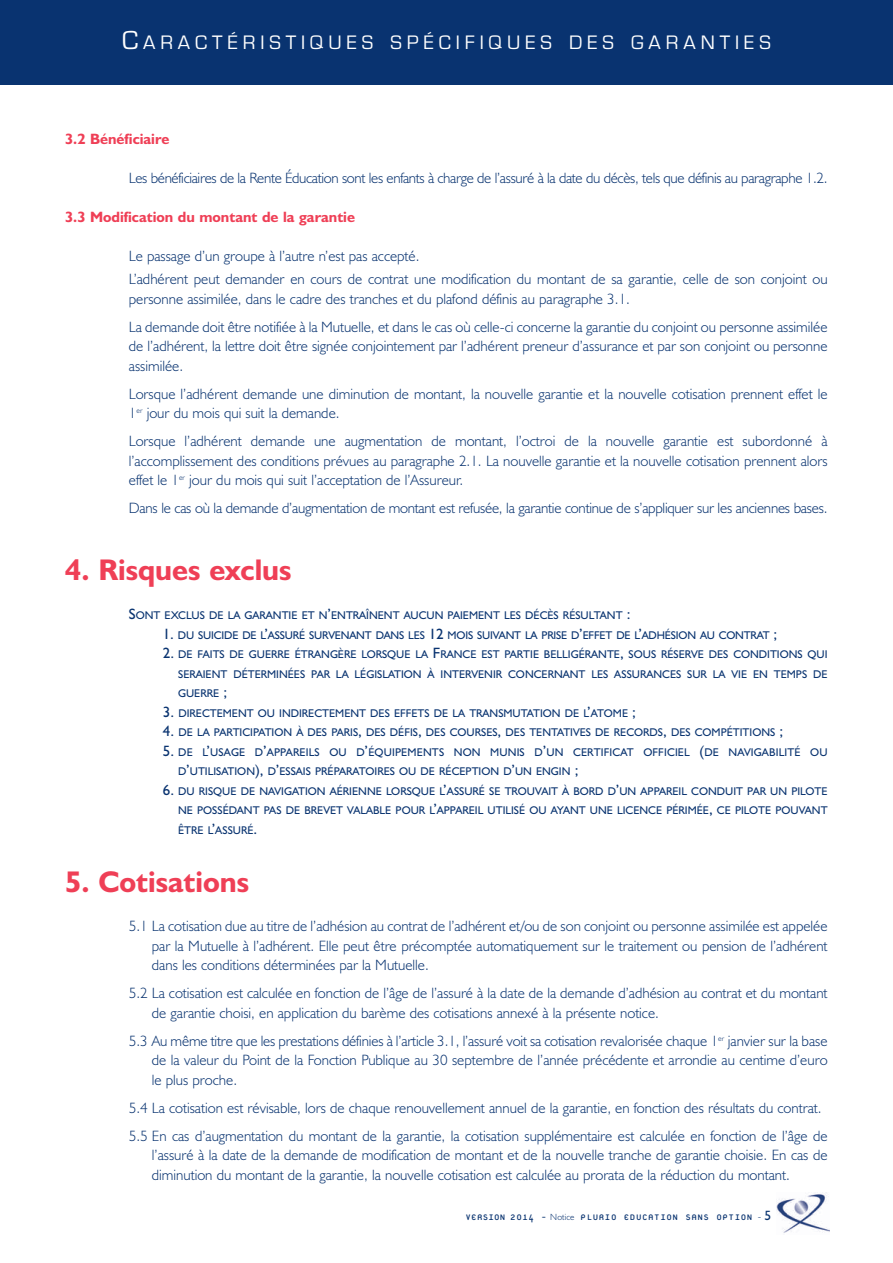
<style>
.page{position:relative;width:893px;height:1263px;background:#fff}
.page>*{position:absolute;margin:0;border:0;box-sizing:border-box;transform-origin:0 0}
.t1{font:700 30px "Humanist 521 BT";color:#ef3f56}
.t2{font:20.25px "Eurostile";letter-spacing:.245em;color:#fff}
.t3{font:300 15px/19.5px "Humanist 521 BT";color:#093370}
.t4{font:300 15px "Humanist 521 BT";letter-spacing:-.02em;color:#093370}
.t5{font:700 15px "Humanist 521 BT";color:#ef3f56}
.t6{font:12px "Platelet";letter-spacing:.045em;color:#093370}
.t7{font:11.25px/19.5px "Humanist 521 BT";color:#093370;text-align:justify}
.s1{font-size:27px}
.s2{font-size:15px}
.s3{font-family:"Humanist 521 BT";font-weight:300;font-size:9px}
.s4{font-family:"Humanist 521 BT";font-weight:300;font-size:10.5px}
.s5{font-family:"Humanist 521 BT";font-size:13.5px}
</style>
<div class="page">
<div style="left:0;top:0;width:892px;height:85px;background:#093370"></div>
<img style="left:776px;top:1194px;width:53px;height:39px">
<h2 class="t2" style="left:122px;top:30px;width:650px"><span class="s1">C</span>ARACTÉRISTIQUES SPÉCIFIQUES DES GARANTIES</h2>
<p class="t5" style="left:65px;top:133px;width:106px">3.2 Bénéficiaire</p>
<p class="t4" style="left:129px;top:172px;width:700px">Les bénéficiaires de la Rente Éducation sont les enfants à charge de l’assuré à la date du décès, tels que définis au paragraphe 1.2.</p>
<p class="t5" style="left:65px;top:211px;width:291px">3.3 Modification du montant de la garantie</p>
<p class="t3" style="left:129px;top:245px;width:700px;line-height:23.7px">Le passage d’un groupe à l’autre n’est pas accepté.<br>L’adhérent peut demander en cours de contrat une modification du montant de sa garantie, celle de son conjoint ou</p>
<p class="t3" style="left:129px;top:286px;width:700px;line-height:28px">personne assimilée, dans le cadre des tranches et du plafond définis au paragraphe 3.1.<br>La demande doit être notifiée à la Mutuelle, et dans le cas où celle-ci concerne la garantie du conjoint ou personne assimilée</p>
<p class="t3" style="left:129px;top:338px;width:700px">de l’adhérent, la lettre doit être signée conjointement par l’adhérent preneur d’assurance et par son conjoint ou personne assimilée.</p>
<p class="t3" style="left:129px;top:386px;width:700px">Lorsque l’adhérent demande une diminution de montant, la nouvelle garantie et la nouvelle cotisation prennent effet le<br>1<sup>er</sup> jour du mois qui suit la demande.</p>
<p class="t3" style="left:129px;top:433px;width:700px;text-align:justify">Lorsque l’adhérent demande une augmentation de montant, l’octroi de la nouvelle garantie est subordonné à l’accomplissement des conditions prévues au paragraphe 2.1. La nouvelle garantie et la nouvelle cotisation prennent alors effet le 1<sup>er</sup> jour du mois qui suit l’acceptation de l’Assureur.</p>
<p class="t3" style="left:129px;top:500px;width:700px">Dans le cas où la demande d’augmentation de montant est refusée, la garantie continue de s’appliquer sur les anciennes bases.</p>
<h1 class="t1" style="left:65px;top:560px;width:228px">4. Risques exclus</h1>
<p class="t7" style="left:129px;top:607px;width:503px"><span class="s2">S</span>ONT EXCLUS DE LA GARANTIE ET N<span class="s2">’</span>ENTRAÎNENT AUCUN PAIEMENT LES DÉCÈS RÉSULTANT <span class="s2">:</span></p>
<p class="t7" style="left:163px;top:626px;width:616px"><span class="s2">1.</span> DU SUICIDE DE L<span class="s2">’</span>ASSURÉ SURVENANT DANS LES <span class="s2">12</span> MOIS SUIVANT LA PRISE D<span class="s2">’</span>EFFET DE L<span class="s2">’</span>ADHÉSION AU CONTRAT <span class="s2">;</span></p>
<p class="t7" style="left:178px;top:646px;width:651px;text-indent:-15px"><span class="s2">2.</span> DE FAITS DE GUERRE ÉTRANGÈRE LORSQUE LA <span class="s2">F</span>RANCE EST PARTIE BELLIGÉRANTE<span class="s2">,</span> SOUS RÉSERVE DES CONDITIONS QUI SERAIENT DÉTERMINÉES PAR LA LÉGISLATION À INTERVENIR CONCERNANT LES ASSURANCES SUR LA VIE EN TEMPS DE GUERRE <span class="s2">;</span></p>
<p class="t7" style="left:163px;top:704px;width:475px"><span class="s2">3.</span> DIRECTEMENT OU INDIRECTEMENT DES EFFETS DE LA TRANSMUTATION DE L<span class="s2">’</span>ATOME <span class="s2">;</span></p>
<p class="t7" style="left:163px;top:724px;width:622px"><span class="s2">4.</span> DE LA PARTICIPATION À DES PARIS<span class="s2">,</span> DES DÉFIS<span class="s2">,</span> DES COURSES<span class="s2">,</span> DES TENTATIVES DE RECORDS<span class="s2">,</span> DES COMPÉTITIONS <span class="s2">;</span></p>
<p class="t7" style="left:178px;top:743px;width:651px;text-indent:-15px"><span class="s2">5.</span> DE L<span class="s2">’</span>USAGE D<span class="s2">’</span>APPAREILS OU D<span class="s2">’</span>ÉQUIPEMENTS NON MUNIS D<span class="s2">’</span>UN CERTIFICAT OFFICIEL <span class="s2">(</span>DE NAVIGABILITÉ OU<br>D<span class="s2">’</span>UTILISATION<span class="s2">),</span> D<span class="s2">’</span>ESSAIS PRÉPARATOIRES OU DE RÉCEPTION D<span class="s2">’</span>UN ENGIN <span class="s2">;</span></p>
<p class="t7" style="left:178px;top:782px;width:651px;text-indent:-15px"><span class="s2">6.</span> DU RISQUE DE NAVIGATION AÉRIENNE LORSQUE L<span class="s2">’</span>ASSURÉ SE TROUVAIT À BORD D<span class="s2">’</span>UN APPAREIL CONDUIT PAR UN PILOTE NE POSSÉDANT PAS DE BREVET VALABLE POUR L<span class="s2">’</span>APPAREIL UTILISÉ OU AYANT UNE LICENCE PÉRIMÉE<span class="s2">,</span> CE PILOTE POUVANT ÊTRE L<span class="s2">’</span>ASSURÉ<span class="s2">.</span></p>
<h1 class="t1" style="left:65px;top:872px;width:186px">5. Cotisations</h1>
<p class="t3" style="left:152px;top:918px;width:677px;text-align:justify;text-indent:-23px">5.1 La cotisation due au titre de l’adhésion au contrat de l’adhérent et/ou de son conjoint ou personne assimilée est appelée par la Mutuelle à l’adhérent. Elle peut être précomptée automatiquement sur le traitement ou pension de l’adhérent dans les conditions déterminées par la Mutuelle.</p>
<p class="t3" style="left:152px;top:985px;width:677px;text-indent:-23px">5.2 La cotisation est calculée en fonction de l’âge de l’assuré à la date de la demande d’adhésion au contrat et du montant de garantie choisi, en application du barème des cotisations annexé à la présente notice.</p>
<p class="t3" style="left:152px;top:1033px;width:677px;text-align:justify;text-indent:-23px">5.3 Au même titre que les prestations définies à l’article 3.1, l’assuré voit sa cotisation revalorisée chaque 1<sup>er</sup> janvier sur la base de la valeur du Point de la Fonction Publique au 30 septembre de l’année précédente et arrondie au centime d’euro le plus proche.</p>
<p class="t3" style="left:129px;top:1095px;width:700px;line-height:28px">5.4 La cotisation est révisable, lors de chaque renouvellement annuel de la garantie, en fonction des résultats du contrat.<br>5.5 En cas d’augmentation du montant de la garantie, la cotisation supplémentaire est calculée en fonction de l’âge de</p>
<p class="t3" style="left:152px;top:1147px;width:677px">l’assuré à la date de la demande de modification de montant et de la nouvelle tranche de garantie choisie. En cas de diminution du montant de la garantie, la nouvelle cotisation est calculée au prorata de la réduction du montant.</p>
<p class="t6" style="left:466px;top:1212px;width:307px">VERSION 2014 - <span class="s3">Notice</span> PLURIO EDUCATION SANS OPTION <span class="s4">-</span> <span class="s5">5</span></p>
</div>
